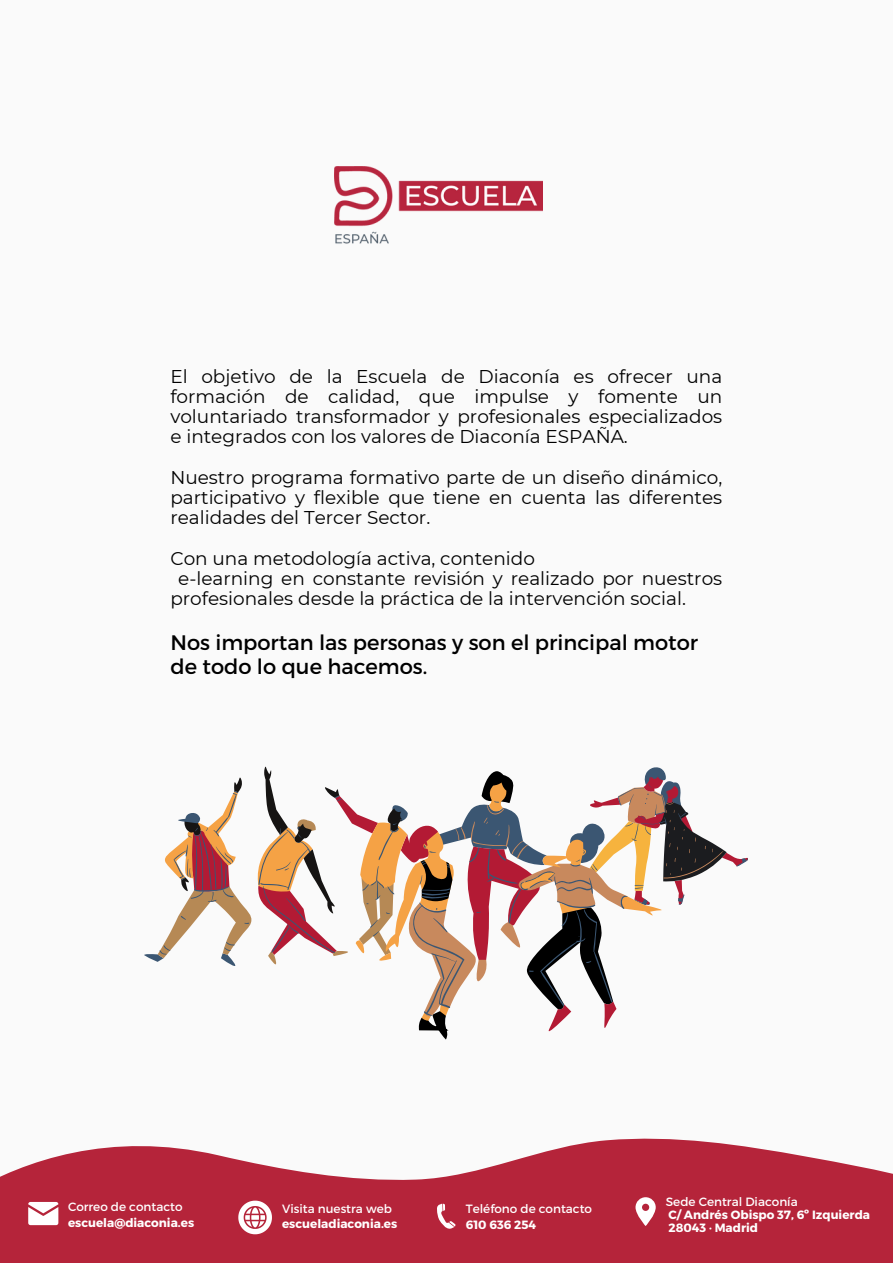
<style>
.page{position:relative;width:893px;height:1264px;background:#fff}
.page>*{position:absolute;margin:0;border:0;box-sizing:border-box;transform-origin:0 0}
.t1{font:21px "Montserrat";color:#000}
.t2{font:18.45px/20.2px "Montserrat";color:#000;text-align:justify}
.t3{font:700 12px "Montserrat";color:#fff}
.t4{font:12px "Montserrat";color:#fff}
</style>
<div class="page">
<div style="left:0;top:0;width:892px;height:1262px;background:#fafafa"></div>
<img style="left:334px;top:166px;width:208px;height:78px">
<svg style="left:144px;top:766px;width:604px;height:265px"></svg>
<svg style="left:410px;top:801px;width:217px;height:214px"></svg>
<svg style="left:0;top:1138px;width:892px;height:124px;fill:#b5243a"></svg>
<svg style="left:635px;top:1197px;width:20px;height:28px"></svg>
<svg style="left:437px;top:1203px;width:18px;height:26px"></svg>
<svg style="left:28px;top:1201px;width:30px;height:24px"></svg>
<svg style="left:238px;top:1200px;width:34px;height:34px"></svg>
<p class="t2" style="left:170px;top:366px;width:553px">El objetivo de la Escuela de Diaconía es ofrecer una formación de calidad, que impulse y fomente un voluntariado transformador y profesionales especializados e integrados con los valores de Diaconía ESPAÑA.</p>
<p class="t2" style="left:170px;top:467px;width:553px">Nuestro programa formativo parte de un diseño dinámico, participativo y flexible que tiene en cuenta las diferentes realidades del Tercer Sector.</p>
<p class="t2" style="left:170px;top:548px;width:366px">Con una metodología activa, contenido</p>
<p class="t2" style="left:170px;top:568px;width:553px;text-indent:8px">e-learning en constante revisión y realizado por nuestros profesionales desde la práctica de la intervención social.</p>
<p class="t1" style="left:170px;top:629px;width:529px">Nos importan las personas y son el principal motor</p>
<p class="t1" style="left:170px;top:652px;width:258px">de todo lo que hacemos.</p>
<p class="t4" style="left:68px;top:1199px;width:116px">Correo de contacto</p>
<p class="t3" style="left:68px;top:1215px;width:128px">escuela@diaconia.es</p>
<p class="t4" style="left:282px;top:1201px;width:111px">Visita nuestra web</p>
<p class="t3" style="left:282px;top:1216px;width:117px">escueladiaconia.es</p>
<p class="t4" style="left:465px;top:1201px;width:128px">Teléfono de contacto</p>
<p class="t3" style="left:465px;top:1217px;width:72px">610 636 254</p>
<p class="t4" style="left:665px;top:1193px;width:133px">Sede Central Diaconía</p>
<p class="t3" style="left:668px;top:1206px;width:203px">C/ Andrés Obispo 37, 6º Izquierda</p>
<p class="t3" style="left:668px;top:1219px;width:91px">28043 · Madrid</p>
</div>
